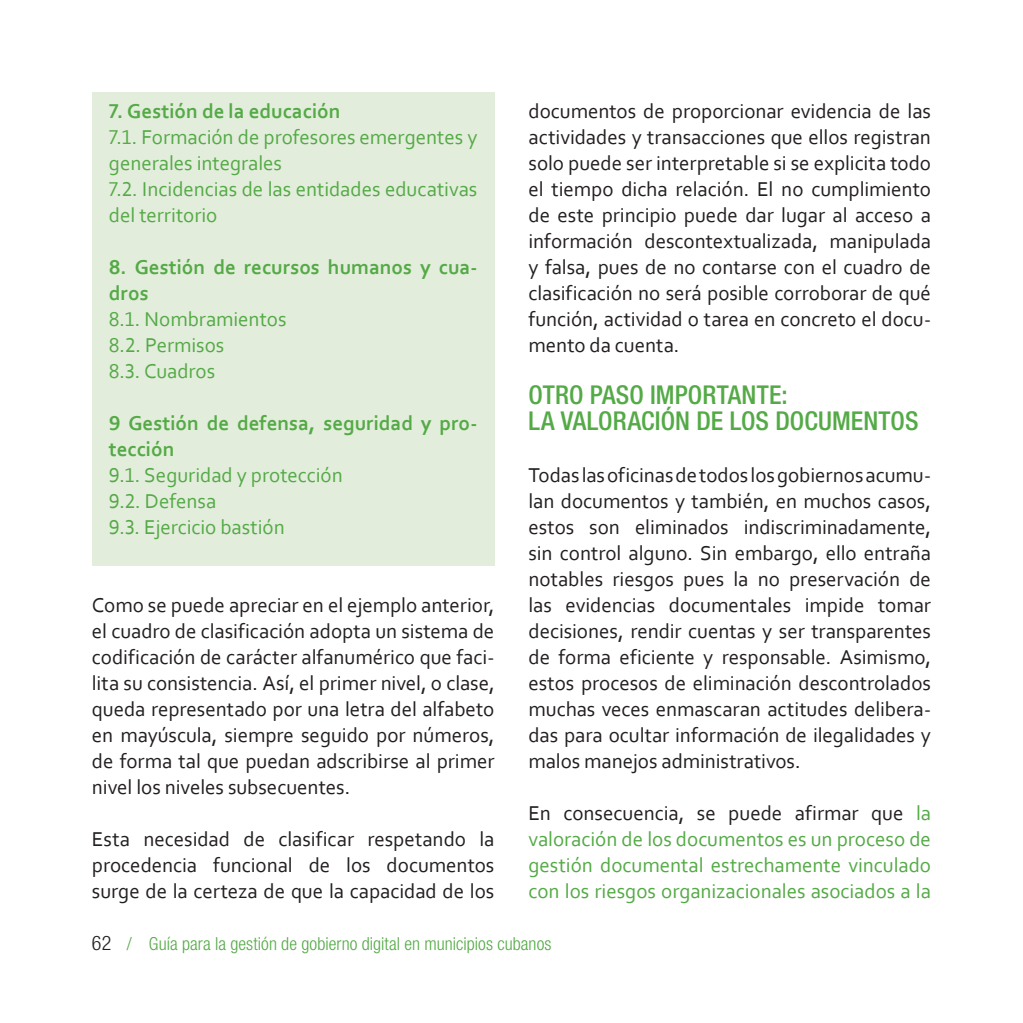
<style>
.page{position:relative;width:1023px;height:1023px;background:#fff}
.page>*{position:absolute;margin:0;border:0;box-sizing:border-box;transform-origin:0 0}
.t1{font:500 condensed 26px/26px "Helvetica Neue LT Std";color:#54aa46}
.t2{font:21px/26px "Corbel";letter-spacing:-.005em;color:#231f20;text-align:justify}
.t3{font:21px/26px "Corbel";letter-spacing:-.005em;color:#54aa46}
.t4{font:700 21px/26px "Corbel";color:#54aa46}
.t5{font:300 condensed 18px "Helvetica Neue LT Std";letter-spacing:.005em;color:#54aa46}
.s1{color:#231f20}
.s2{font-size:20px;color:#231f20}
</style>
<div class="page">
<div style="left:92px;top:92px;width:402px;height:31px;background:#e3eddc"></div>
<div style="left:92px;top:118px;width:402px;height:57px;background:#e3eddc"></div>
<div style="left:92px;top:170px;width:402px;height:57px;background:#e3eddc"></div>
<div style="left:92px;top:222px;width:402px;height:31px;background:#e3eddc"></div>
<div style="left:92px;top:248px;width:402px;height:57px;background:#e3eddc"></div>
<div style="left:92px;top:300px;width:402px;height:31px;background:#e3eddc"></div>
<div style="left:92px;top:326px;width:402px;height:31px;background:#e3eddc"></div>
<div style="left:92px;top:352px;width:402px;height:31px;background:#e3eddc"></div>
<div style="left:92px;top:378px;width:402px;height:31px;background:#e3eddc"></div>
<div style="left:92px;top:404px;width:402px;height:57px;background:#e3eddc"></div>
<div style="left:92px;top:456px;width:402px;height:31px;background:#e3eddc"></div>
<div style="left:92px;top:482px;width:402px;height:31px;background:#e3eddc"></div>
<div style="left:92px;top:508px;width:402px;height:31px;background:#e3eddc"></div>
<div style="left:92px;top:534px;width:402px;height:31px;background:#e3eddc"></div>
<p class="t4" style="left:109px;top:97px;width:233px">7. Gestión de la educación</p>
<p class="t3" style="left:109px;top:123px;width:370px">7.1. Formación de profesores emergentes y generales integrales<br>7.2. Incidencias de las entidades educativas del territorio</p>
<p class="t4" style="left:109px;top:253px;width:370px">8. Gestión de recursos humanos y cua&shy;dros</p>
<p class="t3" style="left:109px;top:305px;width:179px">8.1. Nombramientos<br>8.2. Permisos<br>8.3. Cuadros</p>
<p class="t4" style="left:109px;top:409px;width:370px">9 Gestión de defensa, seguridad y pro&shy;tección</p>
<p class="t3" style="left:109px;top:461px;width:235px">9.1. Seguridad y protección<br>9.2. Defensa<br>9.3. Ejercicio bastión</p>
<p class="t2" style="left:92px;top:591px;width:404px">Como se puede apreciar en el ejemplo anterior, el cuadro de clasificación adopta un sistema de codificación de carácter alfanumérico que faci&shy;lita su consistencia. Así, el primer nivel, o clase, queda representado por una letra del alfabeto en mayúscula, siempre seguido por números, de forma tal que puedan adscribirse al primer nivel los niveles subsecuentes.</p>
<p class="t2" style="left:92px;top:825px;width:404px">Esta necesidad de clasificar respetando la procedencia funcional de los documentos surge de la certeza de que la capacidad de los</p>
<p class="t2" style="left:528px;top:97px;width:404px">documentos de proporcionar evidencia de las actividades y transacciones que ellos registran solo puede ser interpretable si se explicita todo el tiempo dicha relación. El no cumplimiento de este principio puede dar lugar al acceso a información descontextualizada, manipulada y falsa, pues de no contarse con el cuadro de clasificación no será posible corroborar de qué función, actividad o tarea en concreto el docu&shy;mento da cuenta.</p>
<p class="t1" style="left:528px;top:381px;width:391px">OTRO PASO IMPORTANTE:<br>LA VALORACIÓN DE LOS DOCUMENTOS</p>
<p class="t2" style="left:528px;top:461px;width:404px">Todas las oficinas de todos los gobiernos acumu&shy;lan documentos y también, en muchos casos, estos son eliminados indiscriminadamente, sin control alguno. Sin embargo, ello entraña notables riesgos pues la no preservación de las evidencias documentales impide tomar decisiones, rendir cuentas y ser transparentes de forma eficiente y responsable. Asimismo, estos procesos de eliminación descontrolados muchas veces enmascaran actitudes delibera&shy;das para ocultar información de ilegalidades y malos manejos administrativos.</p>
<p class="t3" style="left:528px;top:799px;width:404px;text-align:justify"><span class="s1">En consecuencia, se puede afirmar que</span> la valoración de los documentos es un proceso de gestión documental estrechamente vinculado con los riesgos organizacionales asociados a la</p>
<p class="t5" style="left:92px;top:933px;width:461px"><span class="s2">62</span> / Guía para la gestión de gobierno digital en municipios cubanos</p>
</div>
